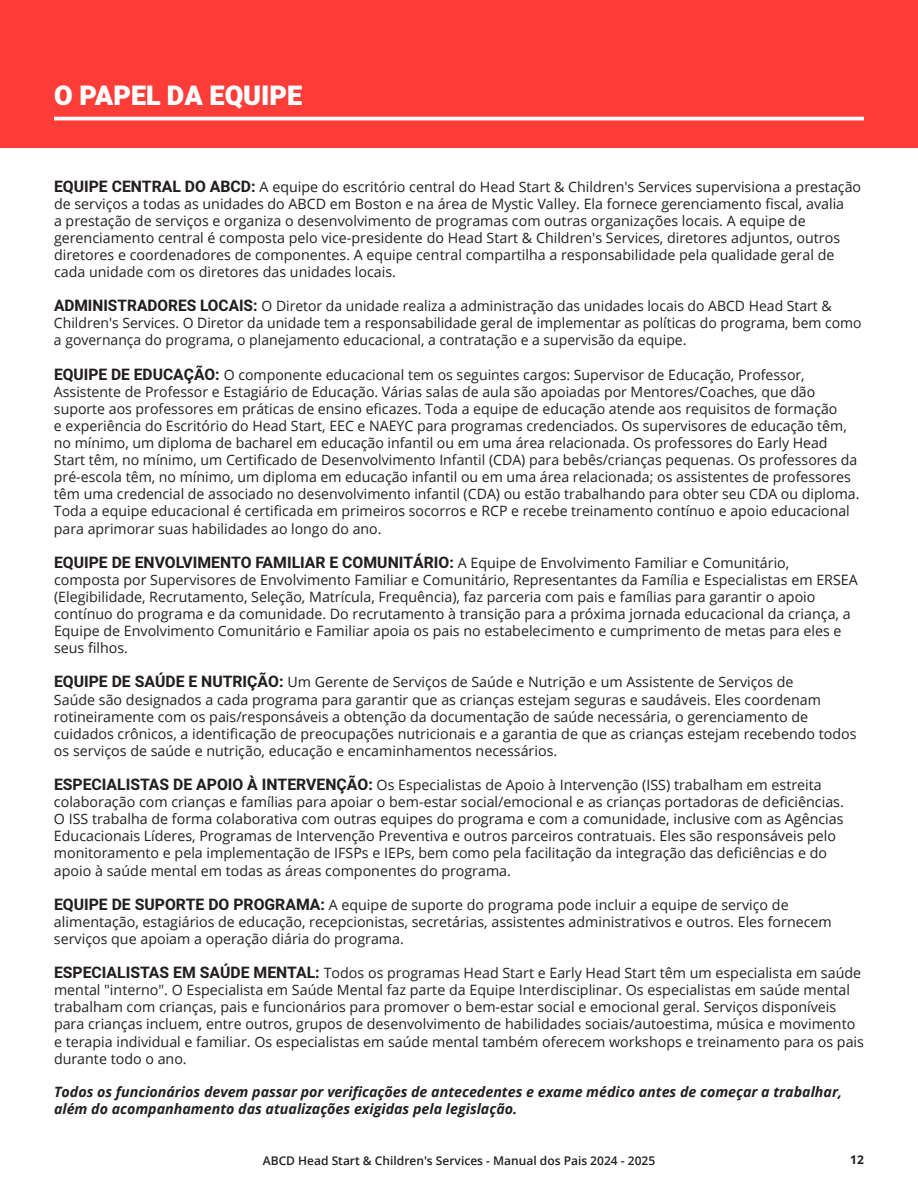
<style>
.page{position:relative;width:918px;height:1188px;background:#fff}
.page>*{position:absolute;margin:0;border:0;box-sizing:border-box;transform-origin:0 0}
.t1{font:900 27px "Heebo";color:#fff}
.t2{font:14.25px/17.1px "Open Sans";color:#231f20}
.t3{font:italic 700 14.25px/17.1px "Open Sans";color:#231f20}
.t4{font:600 12px "Open Sans";color:#231f20}
.t5{font:700 12px "Open Sans";color:#231f20}
.s1{font-family:"Heebo";font-weight:700;font-size:15.75px}
</style>
<div class="page">
<div style="left:0;top:0;width:918px;height:147px;background:#ff3d38"></div>
<hr style="left:54px;top:117px;width:810px;height:3px;background:#fff">
<p class="t1" style="left:54px;top:77px;width:250px">O PAPEL DA EQUIPE</p>
<p class="t2" style="left:54px;top:177px;width:809px"><span class="s1">EQUIPE CENTRAL DO ABCD:</span> A equipe do escritório central do Head Start &amp; Children's Services supervisiona a prestação de serviços a todas as unidades do ABCD em Boston e na área de Mystic Valley. Ela fornece gerenciamento fiscal, avalia<br>a prestação de serviços e organiza o desenvolvimento de programas com outras organizações locais. A equipe de gerenciamento central é composta pelo vice-presidente do Head Start &amp; Children's Services, diretores adjuntos, outros diretores e coordenadores de componentes. A equipe central compartilha a responsabilidade pela qualidade geral de cada unidade com os diretores das unidades locais.</p>
<p class="t2" style="left:54px;top:297px;width:809px"><span class="s1">ADMINISTRADORES LOCAIS:</span> O Diretor da unidade realiza a administração das unidades locais do ABCD Head Start &amp;<br>Children's Services. O Diretor da unidade tem a responsabilidade geral de implementar as políticas do programa, bem como a governança do programa, o planejamento educacional, a contratação e a supervisão da equipe.</p>
<p class="t2" style="left:54px;top:366px;width:807px"><span class="s1">EQUIPE DE EDUCAÇÃO:</span> O componente educacional tem os seguintes cargos: Supervisor de Educação, Professor, Assistente de Professor e Estagiário de Educação. Várias salas de aula são apoiadas por Mentores/Coaches, que dão suporte aos professores em práticas de ensino eficazes. Toda a equipe de educação atende aos requisitos de formação<br>e experiência do Escritório do Head Start, EEC e NAEYC para programas credenciados. Os supervisores de educação têm, no mínimo, um diploma de bacharel em educação infantil ou em uma área relacionada. Os professores do Early Head Start têm, no mínimo, um Certificado de Desenvolvimento Infantil (CDA) para bebês/crianças pequenas. Os professores da pré-escola têm, no mínimo, um diploma em educação infantil ou em uma área relacionada; os assistentes de professores têm uma credencial de associado no desenvolvimento infantil (CDA) ou estão trabalhando para obter seu CDA ou diploma.<br>Toda a equipe educacional é certificada em primeiros socorros e RCP e recebe treinamento contínuo e apoio educacional para aprimorar suas habilidades ao longo do ano.</p>
<p class="t2" style="left:54px;top:554px;width:805px"><span class="s1">EQUIPE DE ENVOLVIMENTO FAMILIAR E COMUNITÁRIO:</span> A Equipe de Envolvimento Familiar e Comunitário, composta por Supervisores de Envolvimento Familiar e Comunitário, Representantes da Família e Especialistas em ERSEA (Elegibilidade, Recrutamento, Seleção, Matrícula, Frequência), faz parceria com pais e famílias para garantir o apoio contínuo do programa e da comunidade. Do recrutamento à transição para a próxima jornada educacional da criança, a Equipe de Envolvimento Comunitário e Familiar apoia os pais no estabelecimento e cumprimento de metas para eles e seus filhos.</p>
<p class="t2" style="left:54px;top:673px;width:804px"><span class="s1">EQUIPE DE SAÚDE E NUTRIÇÃO:</span> Um Gerente de Serviços de Saúde e Nutrição e um Assistente de Serviços de<br>Saúde são designados a cada programa para garantir que as crianças estejam seguras e saudáveis. Eles coordenam rotineiramente com os pais/responsáveis a obtenção da documentação de saúde necessária, o gerenciamento de cuidados crônicos, a identificação de preocupações nutricionais e a garantia de que as crianças estejam recebendo todos os serviços de saúde e nutrição, educação e encaminhamentos necessários.</p>
<p class="t2" style="left:54px;top:776px;width:791px"><span class="s1">ESPECIALISTAS DE APOIO À INTERVENÇÃO:</span> Os Especialistas de Apoio à Intervenção (ISS) trabalham em estreita colaboração com crianças e famílias para apoiar o bem-estar social/emocional e as crianças portadoras de deficiências.<br>O ISS trabalha de forma colaborativa com outras equipes do programa e com a comunidade, inclusive com as Agências Educacionais Líderes, Programas de Intervenção Preventiva e outros parceiros contratuais. Eles são responsáveis pelo monitoramento e pela implementação de IFSPs e IEPs, bem como pela facilitação da integração das deficiências e do apoio à saúde mental em todas as áreas componentes do programa.</p>
<p class="t2" style="left:54px;top:896px;width:779px"><span class="s1">EQUIPE DE SUPORTE DO PROGRAMA:</span> A equipe de suporte do programa pode incluir a equipe de serviço de alimentação, estagiários de educação, recepcionistas, secretárias, assistentes administrativos e outros. Eles fornecem serviços que apoiam a operação diária do programa.</p>
<p class="t2" style="left:54px;top:964px;width:812px"><span class="s1">ESPECIALISTAS EM SAÚDE MENTAL:</span> Todos os programas Head Start e Early Head Start têm um especialista em saúde mental "interno". O Especialista em Saúde Mental faz parte da Equipe Interdisciplinar. Os especialistas em saúde mental trabalham com crianças, pais e funcionários para promover o bem-estar social e emocional geral. Serviços disponíveis para crianças incluem, entre outros, grupos de desenvolvimento de habilidades sociais/autoestima, música e movimento e terapia individual e familiar. Os especialistas em saúde mental também oferecem workshops e treinamento para os pais durante todo o ano.</p>
<p class="t3" style="left:54px;top:1083px;width:789px">Todos os funcionários devem passar por verificações de antecedentes e exame médico antes de começar a trabalhar, além do acompanhamento das atualizações exigidas pela legislação.</p>
<p class="t4" style="left:263px;top:1152px;width:394px">ABCD Head Start &amp; Children's Services - Manual dos Pais 2024 - 2025</p>
<p class="t5" style="left:850px;top:1151px;width:15px">12</p>
</div>
